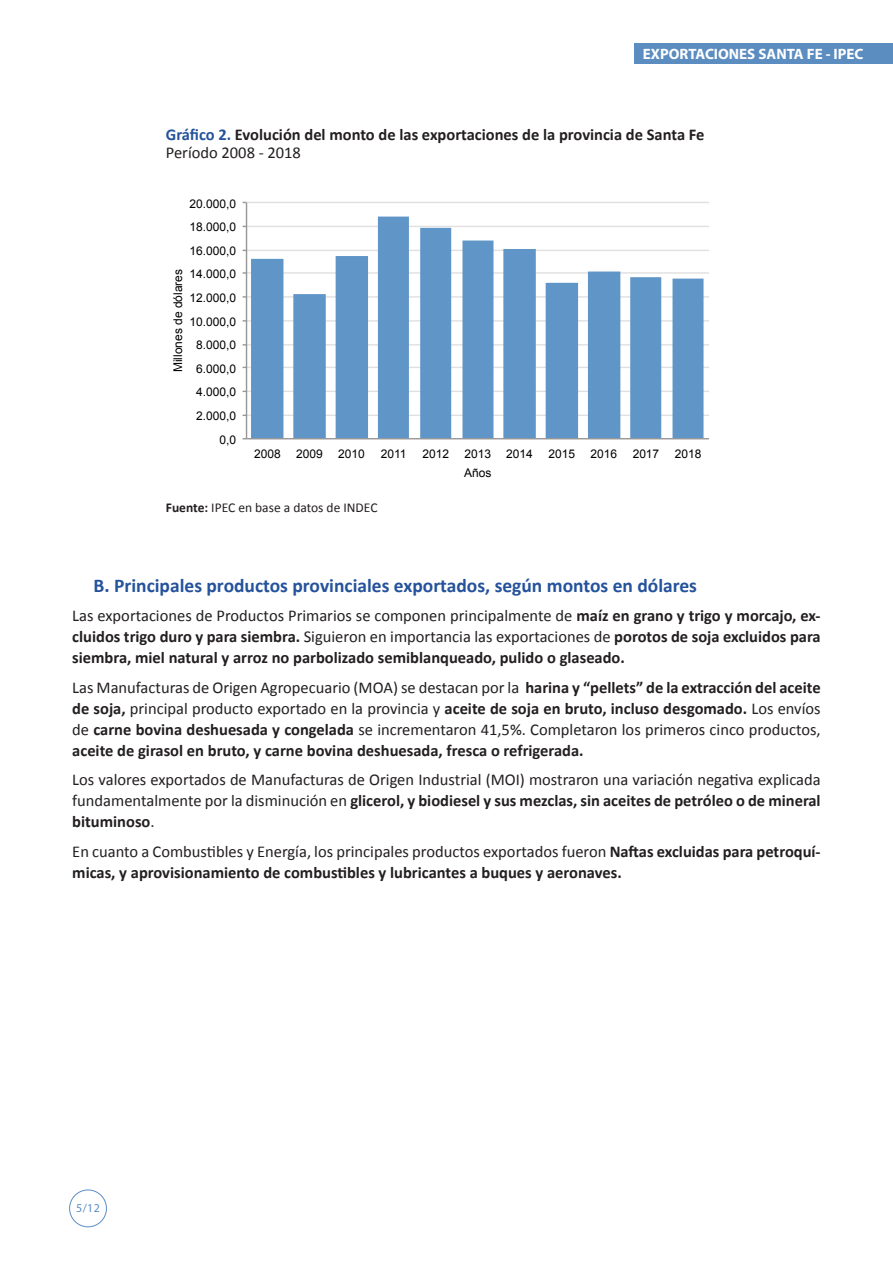
<style>
.page{position:relative;width:893px;height:1263px;background:#fff}
.page>*{position:absolute;margin:0;border:0;box-sizing:border-box;transform-origin:0 0}
.Subtítulo{font:700 19.5px "Calibri";color:#24529b}
.Texto{font:700 16.5px/21px "Calibri";color:#231f20;text-align:justify}
.Texto-2{font:16.5px/21px "Calibri";color:#231f20;text-align:justify}
.Cuadros{font:700 16.5px "Calibri";color:#231f20}
.Cuadros-2{font:16.5px "Calibri";color:#231f20}
.t1{font:700 15px "Myriad Pro";color:#fff}
.Texto-3{font:13.5px "Calibri";color:#231f20}
.t2{font:12px "Arial";color:#000}
.t3{font:12px "Myriad Pro";color:#5c8dc0}
.s1{color:#24529b}
.s2{font-weight:700}
.s3{font-weight:400}
</style>
<div class="page">
<div style="left:69px;top:1189px;width:38px;height:38px;border:1px solid #5c8dc0;border-radius:50%"></div>
<div style="left:634px;top:43px;width:259px;height:21px;background:#5c8dc0"></div>
<hr style="left:247px;top:415px;width:462px;height:1px;background:#e0e0e0">
<hr style="left:247px;top:391px;width:462px;height:1px;background:#e0e0e0">
<hr style="left:247px;top:367px;width:462px;height:1px;background:#e0e0e0">
<hr style="left:247px;top:344px;width:462px;height:2px;background:#e0e0e0">
<hr style="left:247px;top:320px;width:462px;height:2px;background:#e0e0e0">
<hr style="left:247px;top:296px;width:462px;height:2px;background:#e0e0e0">
<hr style="left:247px;top:272px;width:462px;height:2px;background:#e0e0e0">
<hr style="left:247px;top:250px;width:462px;height:1px;background:#e0e0e0">
<hr style="left:247px;top:226px;width:462px;height:1px;background:#e0e0e0">
<hr style="left:247px;top:202px;width:462px;height:1px;background:#e0e0e0">
<svg style="left:251px;top:217px;width:452px;height:221px;fill:#6095c8"></svg>
<hr style="left:246px;top:203px;width:1px;height:236px;background:#979797">
<hr style="left:247px;top:438px;width:462px;height:1px;background:#979797">
<p class="t1" style="left:643px;top:44px;width:222px">EXPORTACIONES SANTA FE - IPEC</p>
<p class="Cuadros" style="left:166px;top:124px;width:540px"><span class="s1">Gráfico 2.</span> Evolución del monto de las exportaciones de la provincia de Santa Fe</p>
<p class="Cuadros-2" style="left:166px;top:142px;width:137px">Período 2008 - 2018</p>
<p class="t2" style="left:190px;top:196px;width:48px">20.000,0</p>
<p class="t2" style="left:190px;top:219px;width:48px">18.000,0</p>
<p class="t2" style="left:170px;top:372px;width:105px;rotate:-90deg">Millones de dólares</p>
<p class="t2" style="left:190px;top:243px;width:48px">16.000,0</p>
<p class="t2" style="left:190px;top:266px;width:48px">14.000,0</p>
<p class="t2" style="left:190px;top:290px;width:48px">12.000,0</p>
<p class="t2" style="left:190px;top:313px;width:48px">10.000,0</p>
<p class="t2" style="left:196px;top:337px;width:41px">8.000,0</p>
<p class="t2" style="left:196px;top:361px;width:41px">6.000,0</p>
<p class="t2" style="left:196px;top:384px;width:41px">4.000,0</p>
<p class="t2" style="left:196px;top:408px;width:41px">2.000,0</p>
<p class="t2" style="left:220px;top:431px;width:18px">0,0</p>
<p class="t2" style="left:254px;top:446px;width:28px">2008</p>
<p class="t2" style="left:296px;top:446px;width:28px">2009</p>
<p class="t2" style="left:338px;top:446px;width:28px">2010</p>
<p class="t2" style="left:381px;top:446px;width:27px">2011</p>
<p class="t2" style="left:422px;top:446px;width:28px">2012</p>
<p class="t2" style="left:464px;top:446px;width:28px">2013</p>
<p class="t2" style="left:506px;top:446px;width:28px">2014</p>
<p class="t2" style="left:549px;top:446px;width:28px">2015</p>
<p class="t2" style="left:591px;top:446px;width:28px">2016</p>
<p class="t2" style="left:633px;top:446px;width:28px">2017</p>
<p class="t2" style="left:675px;top:446px;width:28px">2018</p>
<p class="t2" style="left:464px;top:465px;width:29px">Años</p>
<p class="Texto-3" style="left:166px;top:499px;width:213px"><span class="s2">Fuente:</span> IPEC en base a datos de INDEC</p>
<p class="Subtítulo" style="left:94px;top:573px;width:605px">B. Principales productos provinciales exportados, según montos en dólares</p>
<p class="Texto" style="left:72px;top:605px;width:750px"><span class="s3">Las exportaciones de Productos Primarios se componen principalmente de</span> maíz en grano y trigo y morcajo, ex&shy;cluidos trigo duro y para siembra. <span class="s3">Siguieron en importancia las exportaciones de</span> porotos de soja excluidos para siembra, miel natural y arroz no parbolizado semiblanqueado, pulido o glaseado.</p>
<p class="Texto" style="left:72px;top:677px;width:750px"><span class="s3">Las Manufacturas de Origen Agropecuario (MOA) se destacan por la</span> harina y “pellets” de la extracción del aceite de soja, <span class="s3">principal producto exportado en la provincia y</span> aceite de soja en bruto, incluso desgomado. <span class="s3">Los envíos de</span> carne bovina deshuesada y congelada <span class="s3">se incrementaron 41,5%. Completaron los primeros cinco productos, </span>aceite de girasol en bruto, y carne bovina deshuesada, fresca o refrigerada.</p>
<p class="Texto-2" style="left:72px;top:769px;width:750px">Los valores exportados de Manufacturas de Origen Industrial (MOI) mostraron una variación negativa explicada fundamentalmente por la disminución en <span class="s2">glicerol, y biodiesel y sus mezclas, sin aceites de petróleo o de mineral bituminoso</span>.</p>
<p class="Texto" style="left:72px;top:841px;width:750px"><span class="s3">En cuanto a Combustibles y Energía, los principales productos exportados fueron</span> Naftas excluidas para petroquí&shy;micas, y aprovisionamiento de combustibles y lubricantes a buques y aeronaves.</p>
<p class="t3" style="left:76px;top:1201px;width:25px">5/12</p>
</div>
